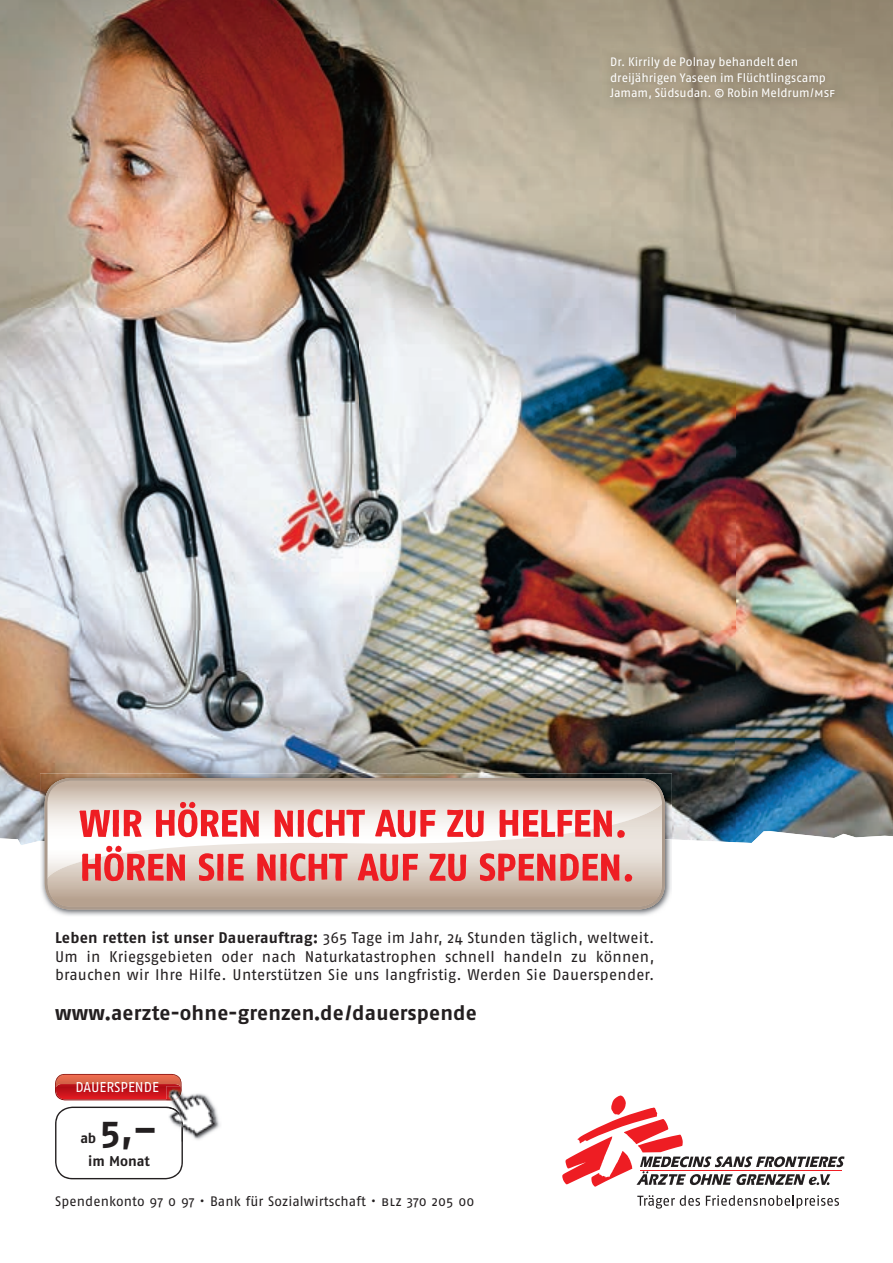
<style>
.page{position:relative;width:893px;height:1263px;background:#fff}
.page>*{position:absolute;margin:0;border:0;box-sizing:border-box;transform-origin:0 0}
.t1{font:700 37.8px "Fago OT";color:#231f20}
.t2{font:700 20.55px "Fago OT";letter-spacing:.01em;color:#231f20}
.t3{font:15.45px/18.9px "Fago OT";letter-spacing:.01em;color:#231f20;text-align:justify}
.t4{font:14.25px "Fago OT";color:#fff}
.t5{font:700 14.1px "Fago OT";letter-spacing:-.01em;color:#231f20}
.t6{font:13.8px "Fago OT";letter-spacing:.005em;color:#231f20}
.t7{font:12.3px/15.3px "Fago OT";letter-spacing:-.005em;color:#fff}
.s1{font-weight:700}
</style>
<div class="page">
<img style="left:0;top:0;width:893px;height:1209px">
<p class="t7" style="left:610px;top:54px;width:226px">Dr. Kirrily de Polnay behandelt den dreijährigen Yaseen im Flüchtlingscamp<br>Jamam, Südsudan. © Robin Meldrum/msf</p>
<p class="t3" style="left:55px;top:928px;width:601px"><span class="s1">Leben retten ist unser Dauerauftrag:</span> 365 Tage im Jahr, 24 Stunden täglich, weltweit.<br>Um in Kriegsgebieten oder nach Naturkatastrophen schnell handeln zu können, brauchen wir Ihre Hilfe. Unterstützen Sie uns langfristig. Werden Sie Dauerspender.</p>
<h2 class="t2" style="left:55px;top:1000px;width:423px">www.aerzte-ohne-grenzen.de/dauerspende</h2>
<p class="t4" style="left:75px;top:1078px;width:85px">DAUERSPENDE</p>
<p class="t5" style="left:81px;top:1129px;width:17px">ab</p>
<h1 class="t1" style="left:100px;top:1107px;width:59px">5,–</h1>
<p class="t5" style="left:88px;top:1152px;width:63px">im Monat</p>
<p class="t6" style="left:55px;top:1192px;width:421px">Spendenkonto 97 0 97 • Bank für Sozialwirtschaft • blz 370 205 00</p>
</div>
